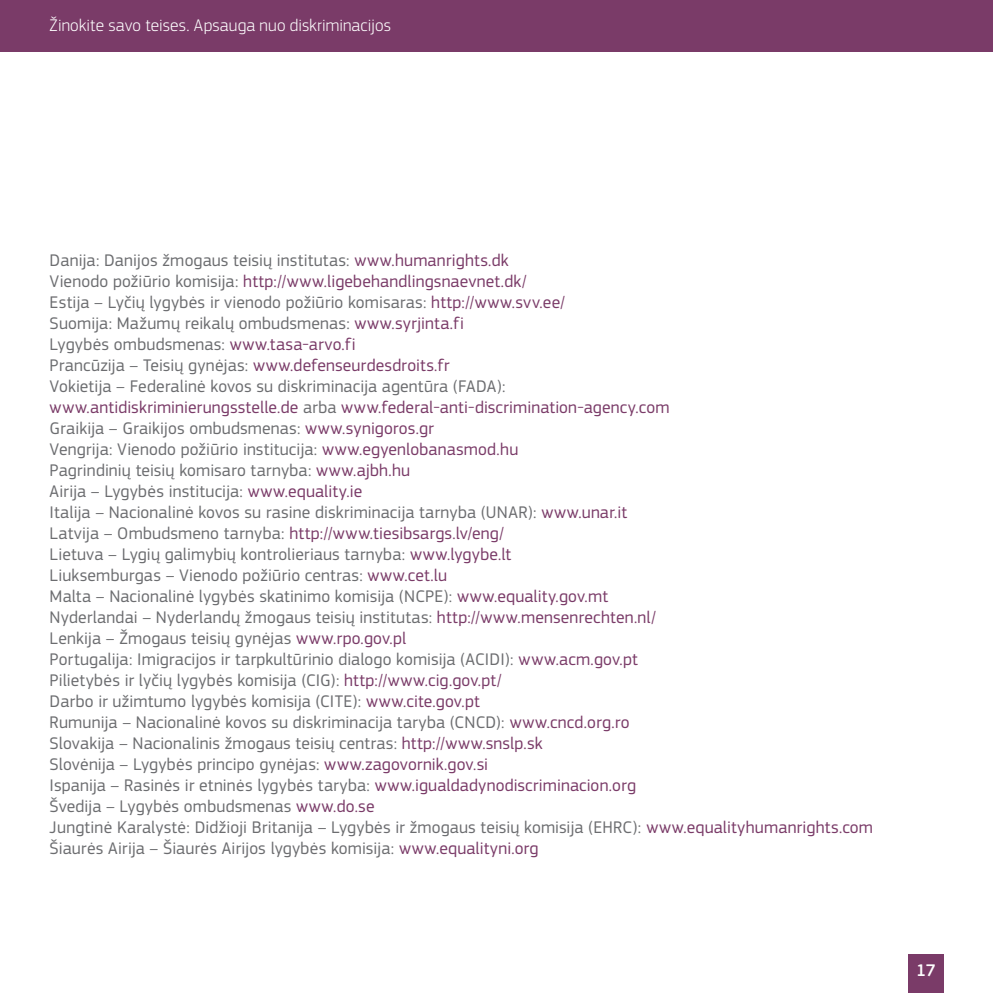
<style>
.page{position:relative;width:993px;height:993px;background:#fff}
.page>*{position:absolute;margin:0;border:0;box-sizing:border-box;transform-origin:0 0}
.body_text_nospace{font:17.5px "EC Square Sans Pro";letter-spacing:.01em;color:#6c6d70}
.body_text_nospace-2{font:17.5px "EC Square Sans Pro";letter-spacing:.01em;color:#7a3b68}
.t1{font:300 17.5px "EC Square Sans Pro";letter-spacing:.005em;color:#fff}
.t2{font:500 17.5px "EC Square Sans Pro";color:#fff}
.s1{color:#7a3b68}
.s2{color:#6c6d70}
</style>
<div class="page">
<div style="left:907px;top:953px;width:36px;height:39px;background:#7a3b68"></div>
<div style="left:0;top:0;width:992px;height:51px;background:#7a3b68"></div>
<p class="t1" style="left:50px;top:15px;width:343px">Žinokite savo teises. Apsauga nuo diskriminacijos</p>
<p class="body_text_nospace" style="left:50px;top:249px;width:460px">Danija: Danijos žmogaus teisių institutas: <span class="s1">www.humanrights.dk</span></p>
<p class="body_text_nospace-2" style="left:50px;top:270px;width:478px"><span class="s2">Vienodo požiūrio komisija:</span> http://www.ligebehandlingsnaevnet.dk/</p>
<p class="body_text_nospace" style="left:50px;top:291px;width:516px">Estija – Lyčių lygybės ir vienodo požiūrio komisaras: <span class="s1">http://www.svv.ee/</span></p>
<p class="body_text_nospace" style="left:50px;top:312px;width:415px">Suomija: Mažumų reikalų ombudsmenas: <span class="s1">www.syrjinta.fi</span></p>
<p class="body_text_nospace" style="left:50px;top:333px;width:307px">Lygybės ombudsmenas: <span class="s1">www.tasa‑arvo.fi</span></p>
<p class="body_text_nospace" style="left:50px;top:354px;width:401px">Prancūzija – Teisių gynėjas: <span class="s1">www.defenseurdesdroits.fr</span></p>
<p class="body_text_nospace" style="left:50px;top:375px;width:457px">Vokietija – Federalinė kovos su diskriminacija agentūra (FADA):</p>
<p class="body_text_nospace-2" style="left:50px;top:396px;width:621px">www.antidiskriminierungsstelle.de <span class="s2">arba</span> www.federal‑anti‑discrimination‑agency.com</p>
<p class="body_text_nospace" style="left:50px;top:417px;width:385px">Graikija – Graikijos ombudsmenas: <span class="s1">www.synigoros.gr</span></p>
<p class="body_text_nospace" style="left:50px;top:438px;width:470px">Vengrija: Vienodo požiūrio institucija: <span class="s1">www.egyenlobanasmod.hu</span></p>
<p class="body_text_nospace" style="left:50px;top:459px;width:362px">Pagrindinių teisių komisaro tarnyba: <span class="s1">www.ajbh.hu</span></p>
<p class="body_text_nospace" style="left:50px;top:480px;width:314px">Airija – Lygybės institucija: <span class="s1">www.equality.ie</span></p>
<p class="body_text_nospace" style="left:50px;top:501px;width:579px">Italija – Nacionalinė kovos su rasine diskriminacija tarnyba (UNAR): <span class="s1">www.unar.it</span></p>
<p class="body_text_nospace-2" style="left:50px;top:522px;width:455px"><span class="s2">Latvija – Ombudsmeno tarnyba:</span> http://www.tiesibsargs.lv/eng/</p>
<p class="body_text_nospace" style="left:50px;top:543px;width:463px">Lietuva – Lygių galimybių kontrolieriaus tarnyba: <span class="s1">www.lygybe.lt</span></p>
<p class="body_text_nospace" style="left:50px;top:564px;width:399px">Liuksemburgas – Vienodo požiūrio centras: <span class="s1">www.cet.lu</span></p>
<p class="body_text_nospace" style="left:50px;top:585px;width:560px">Malta – Nacionalinė lygybės skatinimo komisija (NCPE): <span class="s1">www.equality.gov.mt</span></p>
<p class="body_text_nospace" style="left:50px;top:606px;width:607px">Nyderlandai – Nyderlandų žmogaus teisių institutas: <span class="s1">http://www.mensenrechten.nl/</span></p>
<p class="body_text_nospace" style="left:50px;top:627px;width:358px">Lenkija – Žmogaus teisių gynėjas <span class="s1">www.rpo.gov.pl</span></p>
<p class="body_text_nospace" style="left:50px;top:648px;width:589px">Portugalija: Imigracijos ir tarpkultūrinio dialogo komisija (ACIDI): <span class="s1">www.acm.gov.pt</span></p>
<p class="body_text_nospace" style="left:50px;top:669px;width:453px">Pilietybės ir lyčių lygybės komisija (CIG): <span class="s1">http://www.cig.gov.pt/</span></p>
<p class="body_text_nospace" style="left:50px;top:690px;width:431px">Darbo ir užimtumo lygybės komisija (CITE): <span class="s1">www.cite.gov.pt</span></p>
<p class="body_text_nospace" style="left:50px;top:711px;width:581px">Rumunija – Nacionalinė kovos su diskriminacija taryba (CNCD): <span class="s1">www.cncd.org.ro</span></p>
<p class="body_text_nospace" style="left:50px;top:732px;width:494px">Slovakija – Nacionalinis žmogaus teisių centras: <span class="s1">http://www.snslp.sk</span></p>
<p class="body_text_nospace" style="left:50px;top:753px;width:440px">Slovėnija – Lygybės principo gynėjas: <span class="s1">www.zagovornik.gov.si</span></p>
<p class="body_text_nospace" style="left:50px;top:774px;width:587px">Ispanija – Rasinės ir etninės lygybės taryba: <span class="s1">www.igualdadynodiscriminacion.org</span></p>
<p class="body_text_nospace" style="left:50px;top:795px;width:326px">Švedija – Lygybės ombudsmenas <span class="s1">www.do.se</span></p>
<p class="body_text_nospace" style="left:50px;top:816px;width:824px">Jungtinė Karalystė: Didžioji Britanija – Lygybės ir žmogaus teisių komisija (EHRC): <span class="s1">www.equalityhumanrights.com</span></p>
<p class="body_text_nospace" style="left:50px;top:837px;width:490px">Šiaurės Airija – Šiaurės Airijos lygybės komisija: <span class="s1">www.equalityni.org</span></p>
<p class="t2" style="left:915px;top:959px;width:21px">17</p>
</div>
